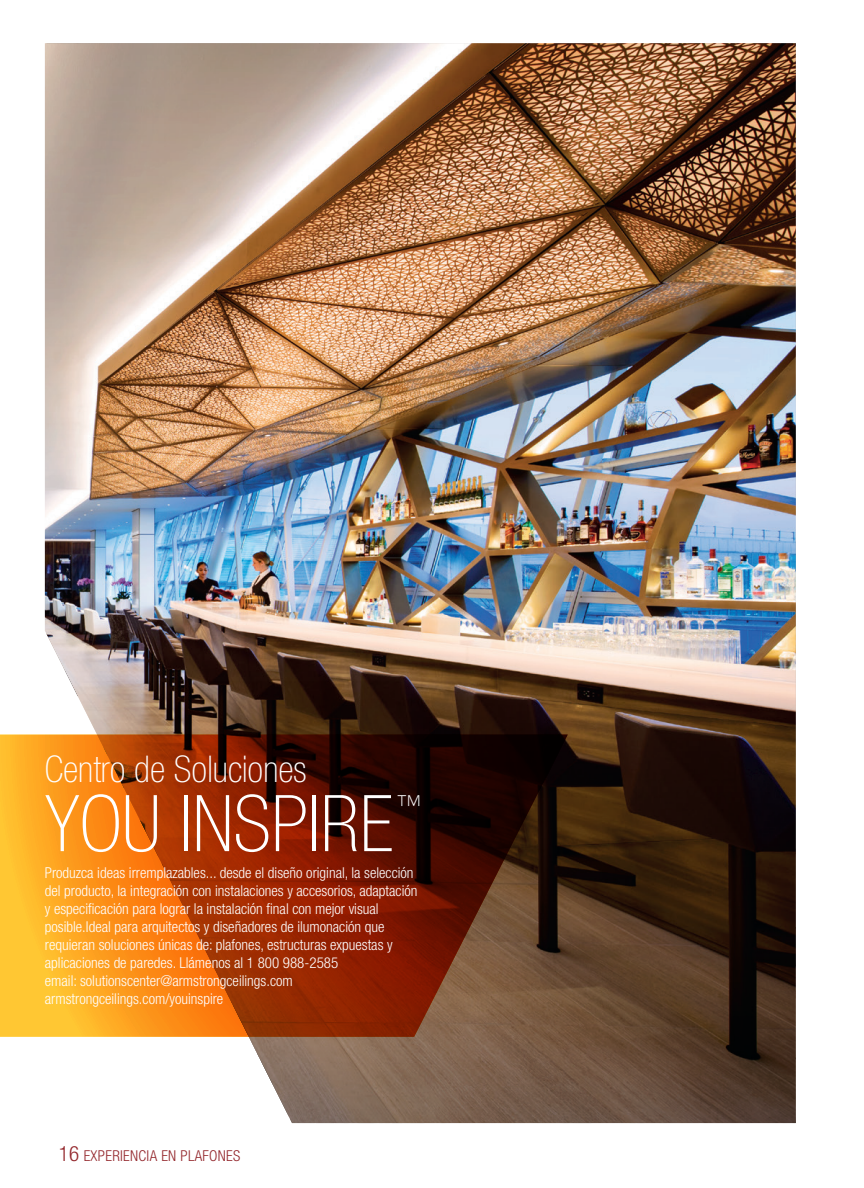
<style>
.page{position:relative;width:864px;height:1188px;background:#fff}
.page>*{position:absolute;margin:0;border:0;box-sizing:border-box;transform-origin:0 0}
.t1{font:100 condensed 78.45px "Helvetica Neue LT Std";color:#fff}
.t2{font:100 condensed 36.9px "Helvetica Neue LT Std";color:#fff}
.t3{font:100 condensed 26.4px "Helvetica Neue LT Std";color:#fff}
.t4{font:300 condensed 15px/18px "Helvetica Neue LT Std";color:#fff}
.t5{font:300 condensed 15px "Helvetica Neue LT Std";letter-spacing:.02em;color:#93262b}
.s1{font-size:21px}
</style>
<div class="page">
<img style="left:45px;top:43px;width:751px;height:1080px">
<svg style="left:0;top:735px;width:568px;height:302px;background:#984810"></svg>
<p class="t2" style="left:45px;top:748px;width:263px">Centro de Soluciones</p>
<p class="t1" style="left:45px;top:780px;width:349px">YOU INSPIRE</p>
<p class="t3" style="left:396px;top:789px;width:28px">™</p>
<p class="t4" style="left:45px;top:864px;width:374px">Produzca ideas irremplazables... desde el diseño original, la selección del producto, la integración con instalaciones y accesorios, adaptación y especificación para lograr la instalación final con mejor visual posible.Ideal para arquitectos y diseñadores de ilumonación que requieran soluciones únicas de: plafones, estructuras expuestas y aplicaciones de paredes. Llámenos al 1 800 988-2585<br>email: solutionscenter@armstrongceilings.com armstrongceilings.com/youinspire</p>
<p class="t5" style="left:59px;top:1147px;width:183px"><span class="s1">16</span> EXPERIENCIA EN PLAFONES</p>
</div>
